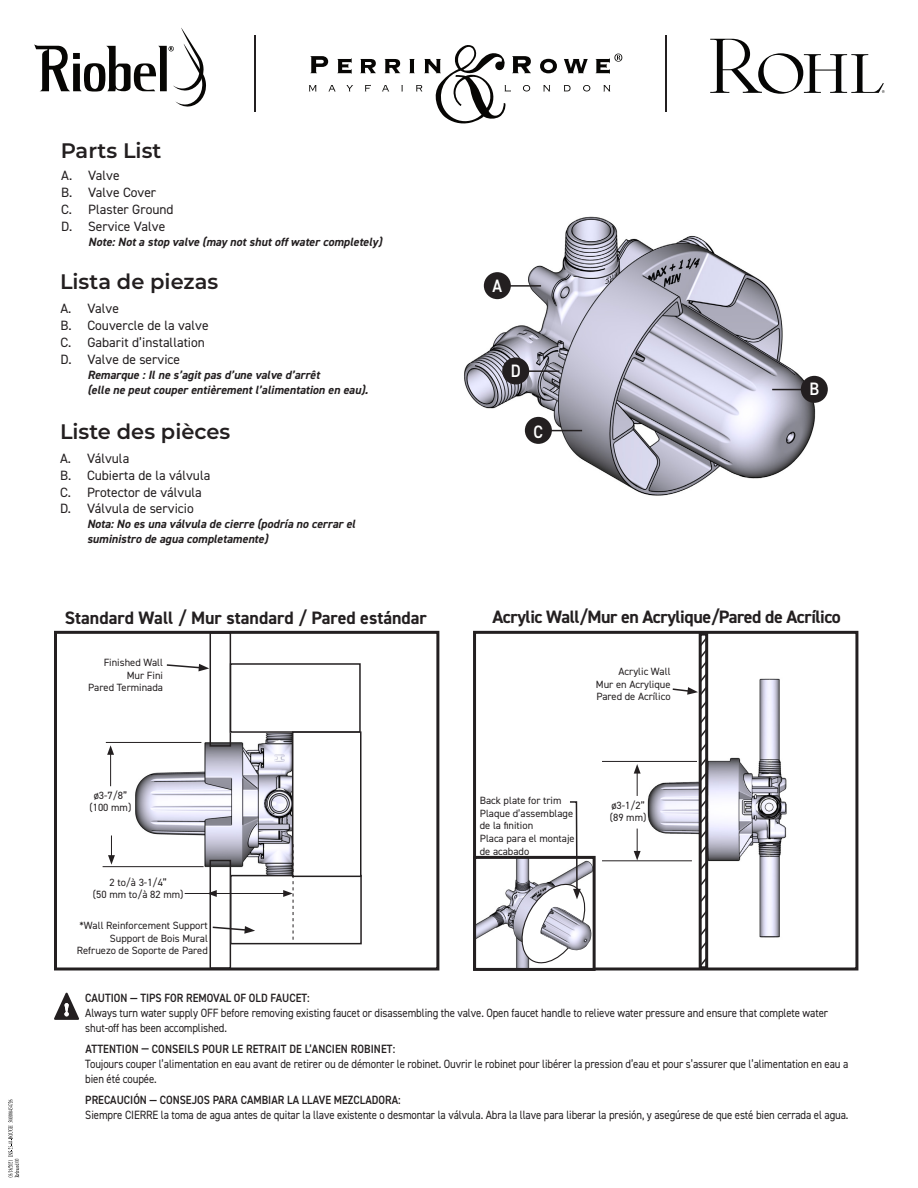
<style>
.page{position:relative;width:918px;height:1188px;background:#fff}
.page>*{position:absolute;margin:0;border:0;box-sizing:border-box;transform-origin:0 0}
.t1{font:600 21px "Montserrat";color:#231f20}
.t2{font:700 18px "DIN2014";letter-spacing:-.025em;color:#231f20}
.t3{font:700 18px "DIN2014";color:#231f20}
.Callout_Circles{font:600 18px "DIN2014";color:#fff;scale:.9 1}
.t4{font:13.5px "DIN2014";color:#231f20}
.Description_Content{font:12px/15px "DIN2014";letter-spacing:-.01em;color:#231f20;scale:.9 1}
.t5{font:italic 700 12px/15px "DIN2014";color:#231f20}
.Bolded{font:600 12px "DIN2014";color:#231f20;scale:.9 1}
.t6{font:10.5px/12.6px "DIN2014";color:#231f20}
</style>
<div class="page">
<img style="left:464px;top:216px;width:364px;height:280px">
<svg style="left:54px;top:993px;width:25px;height:27px"></svg>
<div style="left:484px;top:272px;width:27px;height:27px;background:#231f20;border-radius:50%"></div>
<hr style="left:510px;top:285px;width:31px;height:2px;background:#231f20">
<div style="left:525px;top:417px;width:27px;height:27px;background:#231f20;border-radius:50%"></div>
<hr style="left:551px;top:430px;width:31px;height:1px;background:#231f20">
<div style="left:801px;top:376px;width:27px;height:27px;background:#231f20;border-radius:50%"></div>
<hr style="left:772px;top:389px;width:32px;height:1px;background:#231f20">
<svg style="left:310px;top:56px;width:18px;height:17px"></svg>
<svg style="left:337px;top:58px;width:15px;height:16px"></svg>
<svg style="left:360px;top:59px;width:16px;height:14px"></svg>
<svg style="left:385px;top:59px;width:15px;height:14px"></svg>
<svg style="left:540px;top:59px;width:17px;height:14px"></svg>
<svg style="left:564px;top:59px;width:24px;height:14px"></svg>
<svg style="left:543px;top:85px;width:7px;height:6px"></svg>
<svg style="left:564px;top:85px;width:7px;height:6px"></svg>
<svg style="left:583px;top:85px;width:7px;height:6px"></svg>
<svg style="left:603px;top:85px;width:7px;height:6px"></svg>
<svg style="left:309px;top:85px;width:8px;height:6px"></svg>
<svg style="left:328px;top:85px;width:8px;height:6px"></svg>
<svg style="left:346px;top:85px;width:7px;height:6px"></svg>
<svg style="left:365px;top:85px;width:6px;height:6px"></svg>
<svg style="left:382px;top:85px;width:7px;height:6px"></svg>
<svg style="left:401px;top:85px;width:2px;height:6px"></svg>
<svg style="left:409px;top:45px;width:122px;height:79px"></svg>
<svg style="left:596px;top:54px;width:26px;height:20px"></svg>
<svg style="left:34px;top:28px;width:172px;height:79px"></svg>
<hr style="left:254px;top:35px;width:2px;height:76px;background:#231f20">
<hr style="left:665px;top:35px;width:2px;height:76px;background:#231f20">
<svg style="left:710px;top:39px;width:175px;height:55px"></svg>
<svg style="left:54px;top:630px;width:386px;height:341px"></svg>
<svg style="left:473px;top:630px;width:386px;height:341px"></svg>
<div style="left:699px;top:633px;width:9px;height:336px;border:3px solid #231f20"></div>
<div style="left:210px;top:632px;width:21px;height:115px;border:2px solid #231f20"></div>
<div style="left:210px;top:860px;width:21px;height:109px;border:2px solid #231f20"></div>
<div style="left:231px;top:876px;width:130px;height:68px;background:#fff"></div>
<div style="left:230px;top:875px;width:132px;height:69px;border:2px solid #231f20"></div>
<div style="left:231px;top:664px;width:129px;height:68px;background:#fff"></div>
<div style="left:230px;top:663px;width:131px;height:70px;border:2px solid #231f20"></div>
<svg style="left:698px;top:909px;width:11px;height:59px"></svg>
<svg style="left:671px;top:636px;width:38px;height:267px"></svg>
<div style="left:293px;top:732px;width:68px;height:144px;background:#fff"></div>
<div style="left:292px;top:731px;width:70px;height:146px;border:2px solid #231f20"></div>
<svg style="left:211px;top:926px;width:44px;height:8px"></svg>
<svg style="left:165px;top:663px;width:44px;height:8px"></svg>
<div style="left:502px;top:357px;width:27px;height:27px;background:#231f20;border-radius:50%"></div>
<hr style="left:528px;top:370px;width:31px;height:2px;background:#231f20">
<hr style="left:602px;top:761px;width:95px;height:1px;background:#231f20">
<hr style="left:602px;top:860px;width:90px;height:1px;background:#231f20">
<svg style="left:634px;top:829px;width:7px;height:31px"></svg>
<svg style="left:634px;top:764px;width:7px;height:32px"></svg>
<hr style="left:106px;top:742px;width:95px;height:1px;background:#231f20">
<hr style="left:103px;top:866px;width:101px;height:1px;background:#231f20">
<svg style="left:108px;top:835px;width:7px;height:30px"></svg>
<hr style="left:110px;top:752px;width:1px;height:34px;background:#231f20">
<svg style="left:107px;top:745px;width:7px;height:10px"></svg>
<svg style="left:207px;top:890px;width:13px;height:7px"></svg>
<hr style="left:185px;top:893px;width:101px;height:1px;background:#231f20">
<svg style="left:283px;top:844px;width:11px;height:96px"></svg>
<svg style="left:473px;top:800px;width:124px;height:171px"></svg>
<svg style="left:8px;top:1100px;width:11px;height:77px"></svg>
<p class="t1" style="left:61px;top:136px;width:102px">Parts List</p>
<p class="t4" style="left:61px;top:167px;width:60px">A. Valve</p>
<p class="t4" style="left:61px;top:184px;width:97px">B. Valve Cover</p>
<p class="t4" style="left:61px;top:201px;width:114px">C. Plaster Ground</p>
<p class="t4" style="left:61px;top:218px;width:106px">D. Service Valve</p>
<p class="t5" style="left:88px;top:234px;width:295px">Note: Not a stop valve (may not shut off water completely)</p>
<p class="t1" style="left:60px;top:266px;width:160px">Lista de piezas</p>
<p class="t4" style="left:60px;top:300px;width:60px">A. Valve</p>
<p class="t4" style="left:60px;top:317px;width:150px">B. Couvercle de la valve</p>
<p class="t4" style="left:60px;top:334px;width:146px">C. Gabarit d’installation</p>
<p class="t4" style="left:60px;top:351px;width:121px">D. Valve de service</p>
<p class="t5" style="left:87px;top:367px;width:282px">Remarque : Il ne s’agit pas d’une valve d’arrêt<br>(elle ne peut couper entièrement l’alimentation en eau).</p>
<p class="t1" style="left:60px;top:417px;width:172px">Liste des pièces</p>
<p class="t4" style="left:60px;top:450px;width:71px">A. Válvula</p>
<p class="t4" style="left:60px;top:467px;width:152px">B. Cubierta de la válvula</p>
<p class="t4" style="left:60px;top:484px;width:143px">C. Protector de válvula</p>
<p class="t4" style="left:60px;top:500px;width:135px">D. Válvula de servicio</p>
<p class="t5" style="left:87px;top:517px;width:270px">Nota: No es una válvula de cierre (podría no cerrar el suministro de agua completamente)</p>
<p class="Callout_Circles" style="left:493px;top:273px;width:12px">A</p>
<p class="Callout_Circles" style="left:511px;top:359px;width:13px">D</p>
<p class="Callout_Circles" style="left:534px;top:420px;width:12px">C</p>
<p class="Callout_Circles" style="left:809px;top:377px;width:12px">B</p>
<p class="t3" style="left:65px;top:605px;width:364px">Standard Wall / Mur standard / Pared estándar</p>
<p class="t2" style="left:493px;top:605px;width:350px">Acrylic Wall/Mur en Acrylique/Pared de Acrílico</p>
<p class="t6" style="left:104px;top:656px;width:61px">Finished Wall</p>
<p class="t6" style="left:88px;top:669px;width:76px;text-align:right">Mur Fini<br>Pared Terminada</p>
<p class="t6" style="left:94px;top:789px;width:35px">ø3-7/8”</p>
<p class="t6" style="left:89px;top:801px;width:43px">(100 mm)</p>
<p class="t6" style="left:109px;top:876px;width:59px">2 to/à 3-1/4”</p>
<p class="t6" style="left:93px;top:888px;width:92px">(50 mm to/à 82 mm)</p>
<p class="t6" style="left:80px;top:919px;width:130px">*Wall Reinforcement Support</p>
<p class="t6" style="left:110px;top:931px;width:99px">Support de Bois Mural</p>
<p class="t6" style="left:77px;top:944px;width:133px">Refruezo de Soporte de Pared</p>
<p class="t6" style="left:619px;top:665px;width:54px">Acrylic Wall</p>
<p class="t6" style="left:596px;top:677px;width:76px">Mur en Acrylique<br>Pared de Acrílico</p>
<p class="t6" style="left:480px;top:794px;width:83px">Back plate for trim</p>
<p class="t6" style="left:480px;top:807px;width:95px">Plaque d’assemblage</p>
<p class="t6" style="left:480px;top:819px;width:55px">de la finition</p>
<p class="t6" style="left:480px;top:832px;width:96px">Placa para el montaje</p>
<p class="t6" style="left:480px;top:844px;width:51px">de acabado</p>
<p class="t6" style="left:611px;top:798px;width:35px">ø3-1/2”</p>
<p class="t6" style="left:610px;top:811px;width:38px">(89 mm)</p>
<p class="Bolded" style="left:85px;top:990px;width:251px">CAUTION — TIPS FOR REMOVAL OF OLD FAUCET:</p>
<p class="Description_Content" style="left:85px;top:1005px;width:827px">Always turn water supply OFF before removing existing faucet or disassembling the valve. Open faucet handle to relieve water pressure and ensure that complete water shut-off has been accomplished.</p>
<p class="Bolded" style="left:85px;top:1041px;width:346px">ATTENTION — CONSEILS POUR LE RETRAIT DE L’ANCIEN ROBINET:</p>
<p class="Description_Content" style="left:85px;top:1056px;width:849px">Toujours couper l’alimentation en eau avant de retirer ou de démonter le robinet. Ouvrir le robinet pour libérer la pression d’eau et pour s’assurer que l’alimentation en eau a bien été coupée.</p>
<p class="Bolded" style="left:85px;top:1092px;width:352px">PRECAUCIÓN — CONSEJOS PARA CAMBIAR LA LLAVE MEZCLADORA:</p>
<p class="Description_Content" style="left:85px;top:1107px;width:850px">Siempre CIERRE la toma de agua antes de quitar la llave existente o desmontar la válvula. Abra la llave para liberar la presión, y asegúrese de que esté bien cerrada el agua.</p>
</div>
